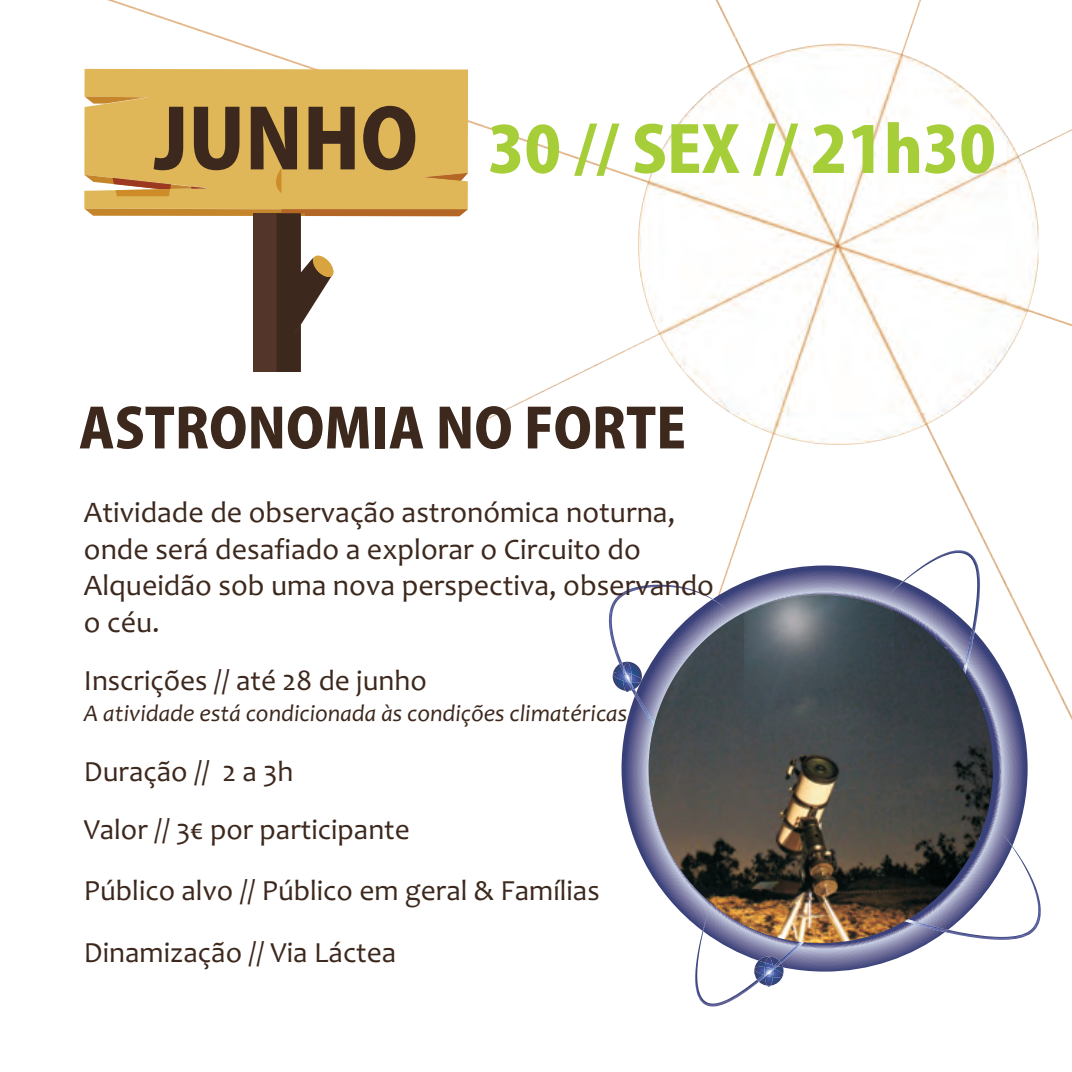
<style>
.page{position:relative;width:1072px;height:1072px;background:#fff}
.page>*{position:absolute;margin:0;border:0;box-sizing:border-box;transform-origin:0 0}
.t1{font:800 81px "Koz Go Pro";color:#3d281d}
.t2{font:800 70.8px "Koz Go Pro";color:#3d281d}
.t3{font:800 63px "Koz Go Pro";color:#a6ce39}
.t4{font:800 54px "Koz Go Pro";color:#3d281d}
.t5{font:30px/36.6px "Candara";color:#3d281d}
.t6{font:29.4px/57.9px "Candara";color:#3d281d}
.t7{font:italic 24px "Candara";color:#3d281d}
</style>
<div class="page">
<img style="left:468px;top:0;width:603px;height:1007px">
<img style="left:638px;top:44px;width:401px;height:401px">
<svg style="left:621px;top:696px;width:324px;height:275px"></svg>
<img style="left:660px;top:834px;width:34px;height:54px">
<img style="left:867px;top:932px;width:51px;height:5px">
<img style="left:945px;top:846px;width:95px;height:93px">
<img style="left:882px;top:831px;width:130px;height:101px">
<img style="left:635px;top:692px;width:24px;height:138px">
<img style="left:609px;top:584px;width:103px;height:80px">
<img style="left:712px;top:599px;width:14px;height:10px">
<svg style="left:612px;top:661px;width:30px;height:35px"></svg>
<img style="left:695px;top:930px;width:64px;height:76px">
<img style="left:702px;top:908px;width:143px;height:55px">
<img style="left:903px;top:550px;width:77px;height:60px">
<img style="left:887px;top:581px;width:87px;height:29px">
<img style="left:758px;top:956px;width:21px;height:1px">
<svg style="left:754px;top:957px;width:29px;height:29px"></svg>
<img style="left:922px;top:888px;width:25px;height:22px">
<img style="left:699px;top:893px;width:17px;height:15px">
<svg style="left:688px;top:881px;width:5px;height:6px"></svg>
<svg style="left:658px;top:610px;width:335px;height:201px"></svg>
<img style="left:648px;top:594px;width:345px;height:349px;border-radius:50%">
<img style="left:744px;top:594px;width:149px;height:149px">
<svg style="left:84px;top:69px;width:384px;height:10px;background:#dfb85b"></svg>
<svg style="left:84px;top:79px;width:384px;height:293px"></svg>
<h1 class="t1" style="left:154px;top:98px;width:265px">JUNHO</h1>
<h2 class="t2" style="left:168px;top:104px;width:81px">JU</h2>
<h2 class="t2" style="left:348px;top:104px;width:52px">O</h2>
<h3 class="t3" style="left:488px;top:117px;width:509px">30 // SEX // 21h30</h3>
<h3 class="t4" style="left:79px;top:401px;width:608px">ASTRONOMIA NO FORTE</h3>
<p class="t5" style="left:84px;top:497px;width:631px">Atividade de observação astronómica noturna, onde será desafiado a explorar o Circuito do Alqueidão sob uma nova perspectiva, observando o céu.</p>
<p class="t6" style="left:84px;top:654px;width:344px">Inscrições // até 28 de junho</p>
<p class="t7" style="left:84px;top:703px;width:544px">A atividade está condicionada às condições climatéricas</p>
<p class="t6" style="left:84px;top:745px;width:327px">Duração // 2 a 3h<br>Valor // 3€ por participante</p>
<p class="t6" style="left:84px;top:862px;width:517px;line-height:61.5px">Público alvo // Público em geral &amp; Famílias<br>Dinamização // Via Láctea</p>
</div>
